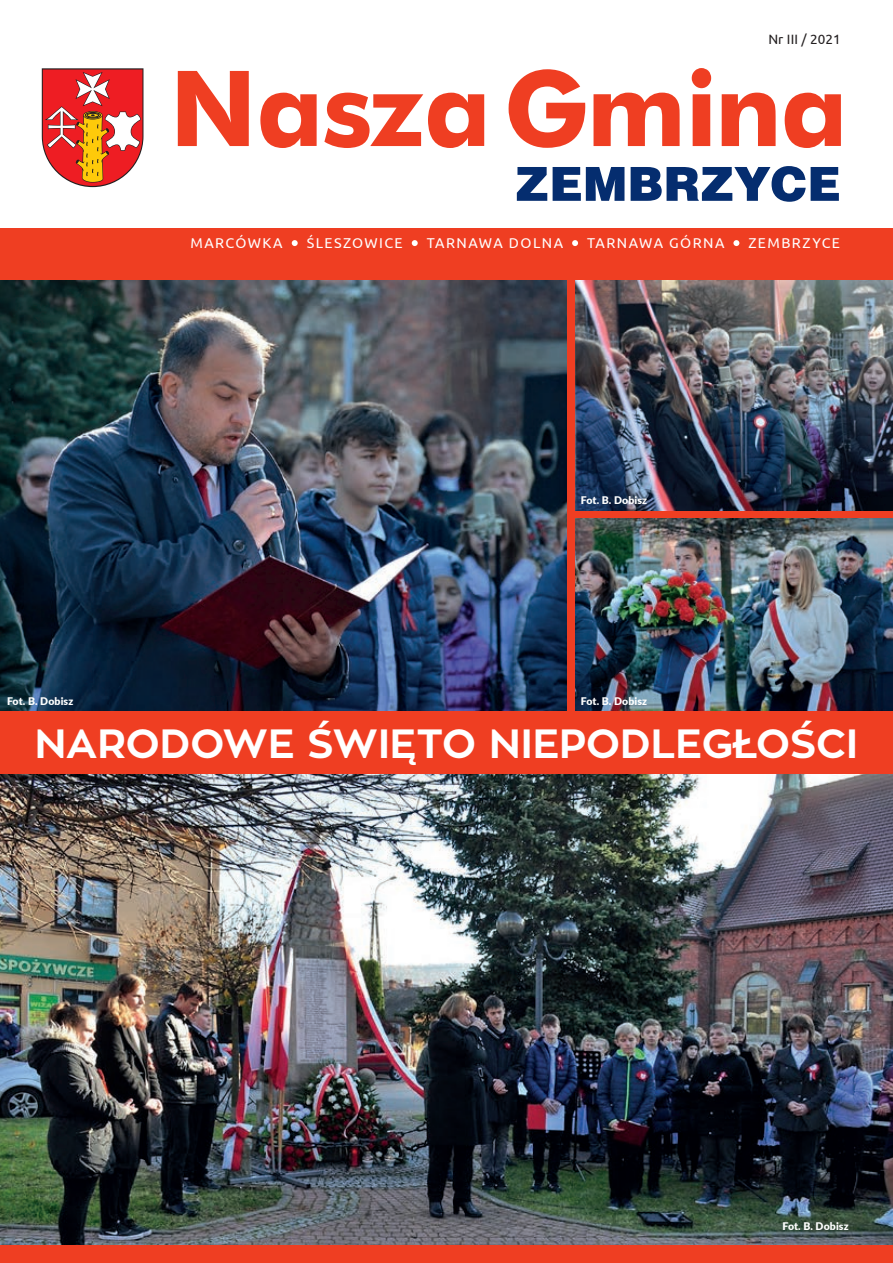
<style>
.page{position:relative;width:893px;height:1263px;background:#fff}
.page>*{position:absolute;margin:0;border:0;box-sizing:border-box;transform-origin:0 0}
.t1{font:700 40.5px "Zona Pro";color:#fff}
.t2{font:14.25px "Ubuntu";letter-spacing:.1em;color:#fff}
.t3{font:13.5px "Ubuntu";letter-spacing:.01em;color:#231f20}
.t4{font:900 10.5px "Lato";letter-spacing:.01em;color:#fff}
</style>
<div class="page">
<div style="left:0;top:229px;width:893px;height:1034px;background:#ef3e22"></div>
<img style="left:0;top:774px;width:893px;height:471px">
<img style="left:0;top:281px;width:567px;height:429px">
<img style="left:575px;top:519px;width:318px;height:191px">
<img style="left:575px;top:281px;width:318px;height:229px">
<svg style="left:178px;top:71px;width:306px;height:77px"></svg>
<svg style="left:509px;top:68px;width:332px;height:80px"></svg>
<svg style="left:517px;top:166px;width:322px;height:36px"></svg>
<svg style="left:42px;top:68px;width:101px;height:119px"></svg>
<svg style="left:292px;top:240px;width:6px;height:6px"></svg>
<svg style="left:412px;top:240px;width:6px;height:6px"></svg>
<svg style="left:572px;top:240px;width:6px;height:6px"></svg>
<svg style="left:733px;top:240px;width:6px;height:6px"></svg>
<p class="t3" style="left:768px;top:32px;width:74px">Nr III / 2021</p>
<p class="t2" style="left:191px;top:234px;width:94px">MARCÓWKA</p>
<p class="t2" style="left:307px;top:234px;width:98px">ŚLESZOWICE</p>
<p class="t2" style="left:427px;top:234px;width:138px">TARNAWA DOLNA</p>
<p class="t2" style="left:587px;top:234px;width:139px">TARNAWA GÓRNA</p>
<p class="t2" style="left:748px;top:234px;width:93px">ZEMBRZYCE</p>
<p class="t4" style="left:7px;top:693px;width:68px">Fot. B. Dobisz</p>
<p class="t4" style="left:581px;top:492px;width:68px">Fot. B. Dobisz</p>
<p class="t4" style="left:581px;top:693px;width:68px">Fot. B. Dobisz</p>
<h1 class="t1" style="left:35px;top:718px;width:825px">NARODOWE ŚWIĘTO NIEPODLEGŁOŚCI</h1>
<p class="t4" style="left:782px;top:1218px;width:68px">Fot. B. Dobisz</p>
</div>
